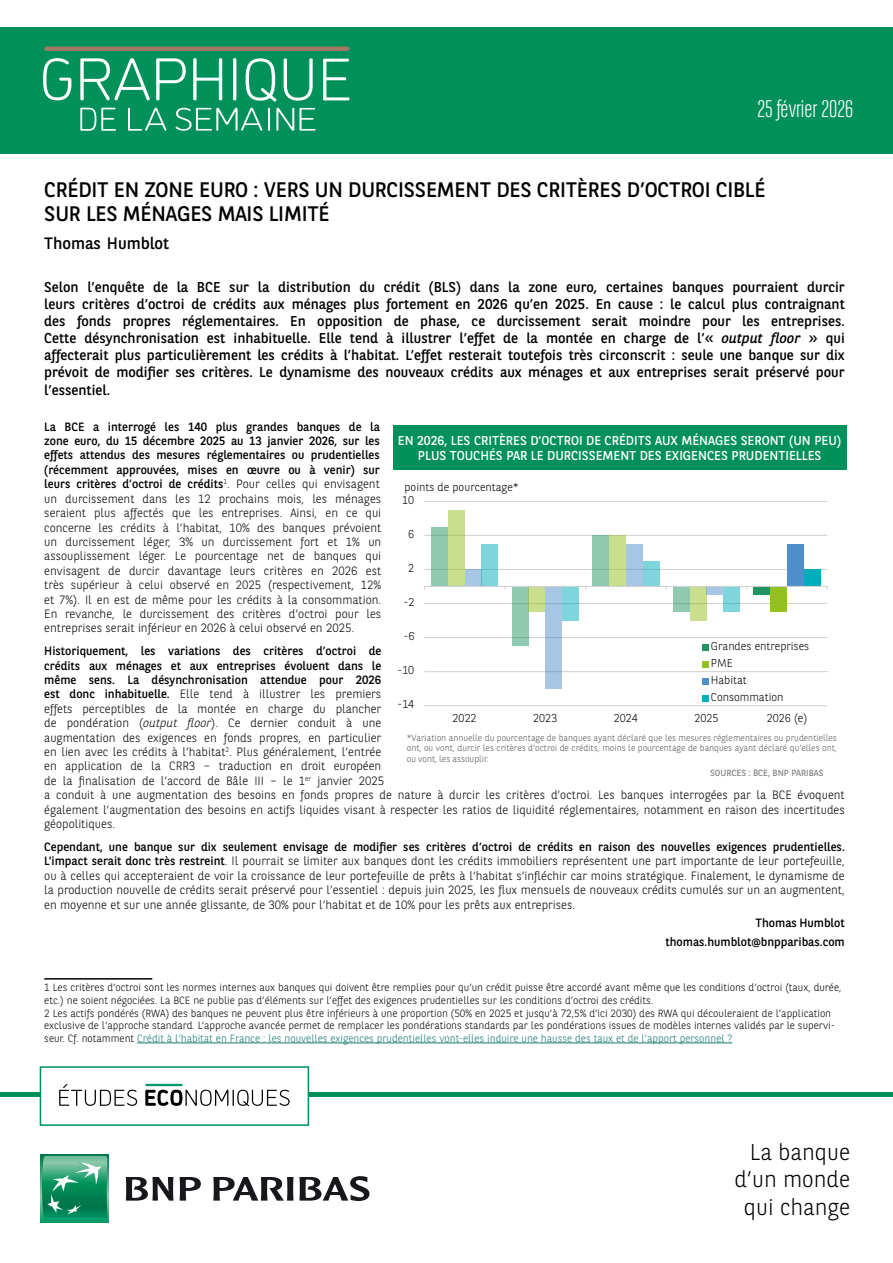
<style>
.page{position:relative;width:893px;height:1263px;background:#fff}
.page>*{position:absolute;margin:0;border:0;box-sizing:border-box;transform-origin:0 0}
.t1{font:300 24px "BNPP Sans Condensed";color:#fff}
.t2{font:300 22.8px/27.3px "BNPP Sans";color:#000;text-align:right}
.t3{font:21px/24px "BNPP Sans";letter-spacing:-.01em;color:#000}
.t4{font:16.5px "BNPP Sans";color:#000}
.t5{font:14.25px/17.2px "BNPP Sans";color:#000;text-align:justify}
.t6{font:12.9px/15.5px "BNPP Sans";color:#fff;text-align:center}
.t7{font:300 12px/14.4px "BNPP Sans";color:#000}
.t8{font:12px/18.6px "BNPP Sans";color:#000;text-align:right}
.t9{font:300 11.4px/17px "BNPP Sans";color:#000}
.t10{font:300 10.5px/12.6px "BNPP Sans";color:#000}
.t11{font:300 9px/10.8px "BNPP Sans";color:#575756;text-align:justify}
.t12{font:9px "BNPP Sans";color:#878787}
.s1{font-style:italic}
.s2{font-weight:400}
.s3{color:#15796f}
</style>
<div class="page">
<div style="left:0;top:27px;width:893px;height:127px;background:#00915b"></div>
<hr style="left:0;top:1093px;width:893px;height:4px;background:#00915b">
<svg style="left:41px;top:1155px;width:68px;height:68px"></svg>
<svg style="left:42px;top:1156px;width:65px;height:64px;background:#35a178"></svg>
<svg style="left:126px;top:1177px;width:47px;height:23px"></svg>
<svg style="left:180px;top:1177px;width:21px;height:23px"></svg>
<svg style="left:213px;top:1176px;width:156px;height:25px"></svg>
<div style="left:40px;top:1066px;width:269px;height:60px;background:#fff;border:2px solid #00915b"></div>
<svg style="left:59px;top:1084px;width:78px;height:22px"></svg>
<svg style="left:145px;top:1084px;width:145px;height:22px"></svg>
<svg style="left:43px;top:58px;width:28px;height:42px"></svg>
<svg style="left:80px;top:58px;width:70px;height:42px"></svg>
<svg style="left:156px;top:58px;width:30px;height:42px"></svg>
<svg style="left:193px;top:58px;width:29px;height:42px"></svg>
<hr style="left:233px;top:58px;width:3px;height:42px;background:#fff;border-radius:2px">
<svg style="left:246px;top:58px;width:67px;height:44px"></svg>
<svg style="left:323px;top:59px;width:26px;height:41px"></svg>
<svg style="left:80px;top:108px;width:36px;height:23px"></svg>
<svg style="left:176px;top:108px;width:86px;height:23px"></svg>
<hr style="left:268px;top:108px;width:2px;height:23px;background:#fff">
<svg style="left:276px;top:108px;width:39px;height:23px"></svg>
<svg style="left:128px;top:108px;width:38px;height:23px"></svg>
<hr style="left:47px;top:47px;width:300px;height:4px;background:#a57865">
<hr style="left:44px;top:978px;width:108px;height:1px;background:#000">
<hr style="left:137px;top:1043px;width:595px;height:1px;background:#15796f">
<hr style="left:424px;top:705px;width:403px;height:1px;background:#d1d1d1">
<hr style="left:424px;top:671px;width:403px;height:1px;background:#d1d1d1">
<hr style="left:424px;top:637px;width:403px;height:1px;background:#d1d1d1">
<hr style="left:424px;top:603px;width:403px;height:1px;background:#d1d1d1">
<hr style="left:424px;top:569px;width:403px;height:1px;background:#d1d1d1">
<hr style="left:424px;top:535px;width:403px;height:1px;background:#d1d1d1">
<hr style="left:424px;top:501px;width:403px;height:1px;background:#d1d1d1">
<div style="left:431px;top:527px;width:17px;height:59px;background:#8ec9b0"></div>
<div style="left:512px;top:586px;width:16px;height:60px;background:#8ec9b0"></div>
<div style="left:592px;top:535px;width:17px;height:51px;background:#8ec9b0"></div>
<div style="left:673px;top:586px;width:17px;height:26px;background:#8ec9b0"></div>
<div style="left:753px;top:586px;width:17px;height:9px;background:#1f9562"></div>
<div style="left:448px;top:510px;width:17px;height:76px;background:#c9df8e"></div>
<div style="left:528px;top:586px;width:17px;height:26px;background:#c9df8e"></div>
<div style="left:609px;top:535px;width:17px;height:51px;background:#c9df8e"></div>
<div style="left:690px;top:586px;width:16px;height:34px;background:#c9df8e"></div>
<div style="left:770px;top:586px;width:17px;height:26px;background:#95c11f"></div>
<div style="left:465px;top:569px;width:16px;height:17px;background:#a7c6e4"></div>
<div style="left:545px;top:586px;width:17px;height:103px;background:#a7c6e4"></div>
<div style="left:626px;top:544px;width:17px;height:42px;background:#a7c6e4"></div>
<div style="left:706px;top:586px;width:17px;height:9px;background:#a7c6e4"></div>
<div style="left:787px;top:544px;width:17px;height:42px;background:#508ecb"></div>
<div style="left:481px;top:544px;width:17px;height:42px;background:#7fd5dc"></div>
<div style="left:562px;top:586px;width:17px;height:34px;background:#7fd5dc"></div>
<div style="left:643px;top:561px;width:16px;height:25px;background:#7fd5dc"></div>
<div style="left:723px;top:586px;width:17px;height:26px;background:#7fd5dc"></div>
<div style="left:804px;top:569px;width:17px;height:17px;background:#00adba"></div>
<hr style="left:424px;top:586px;width:403px;height:1px;background:#d1d1d1">
<svg style="left:702px;top:644px;width:6px;height:6px"></svg>
<svg style="left:702px;top:661px;width:6px;height:6px"></svg>
<svg style="left:702px;top:678px;width:6px;height:6px"></svg>
<svg style="left:702px;top:695px;width:6px;height:6px"></svg>
<div style="left:393px;top:425px;width:454px;height:45px;background:#00915b"></div>
<h1 class="t1" style="left:757px;top:94px;width:97px">25 février 2026</h1>
<h3 class="t3" style="left:44px;top:176px;width:723px">CRÉDIT EN ZONE EURO : VERS UN DURCISSEMENT DES CRITÈRES D’OCTROI CIBLÉ<br>SUR LES MÉNAGES MAIS LIMITÉ</h3>
<h3 class="t4" style="left:44px;top:232px;width:126px">Thomas Humblot</h3>
<p class="t5" style="left:44px;top:277px;width:802px">Selon l’enquête de la BCE sur la distribution du crédit (BLS) dans la zone euro, certaines banques pourraient durcir leurs critères d’octroi de crédits aux ménages plus fortement en 2026 qu’en 2025. En cause : le calcul plus contraignant des fonds propres réglementaires. En opposition de phase, ce durcissement serait moindre pour les entreprises.<br>Cette désynchronisation est inhabituelle. Elle tend à illustrer l’effet de la montée en charge de l’« <span class="s1">output floor</span> » qui affecterait plus particulièrement les crédits à l’habitat. L’effet resterait toutefois très circonscrit : seule une banque sur dix prévoit de modifier ses critères. Le dynamisme des nouveaux crédits aux ménages et aux entreprises serait préservé pour l’essentiel.</p>
<p class="t7" style="left:44px;top:419px;width:339px"><span class="s2">La BCE a interrogé les 140 plus grandes banques de la zone euro, du 15 décembre 2025 au 13 janvier 2026, sur les effets attendus des mesures réglementaires ou prudentielles (récemment approuvées, mises en œuvre ou à venir) sur leurs critères d’octroi de crédits</span><sup>1</sup>. Pour celles qui envisagent un durcissement dans les 12 prochains mois, les ménages seraient plus affectés que les entreprises. Ainsi, en ce qui concerne les crédits à l’habitat, 10% des banques prévoient un durcissement léger, 3% un durcissement fort et 1% un assouplissement léger. Le pourcentage net de banques qui envisagent de durcir davantage leurs critères en 2026 est très supérieur à celui observé en 2025 (respectivement, 12% et 7%). Il en est de même pour les crédits à la consommation.<br>En revanche, le durcissement des critères d’octroi pour les entreprises serait inférieur en 2026 à celui observé en 2025.</p>
<p class="t7" style="left:44px;top:643px;width:802px"><span class="s2">Historiquement, les variations des critères d’octroi de<br>crédits aux ménages et aux entreprises évoluent dans le<br>même sens. La désynchronisation attendue pour 2026<br>est donc inhabituelle.</span> Elle tend à illustrer les premiers<br>effets perceptibles de la montée en charge du plancher<br>de pondération (<span class="s1">output floor</span>). Ce dernier conduit à une<br>augmentation des exigences en fonds propres, en particulier<br>en lien avec les crédits à l’habitat<sup>2</sup>. Plus généralement, l’entrée<br>en application de la CRR3 – traduction en droit européen<br>de la finalisation de l’accord de Bâle III – le 1<sup>er</sup> janvier 2025<br>a conduit à une augmentation des besoins en fonds propres de nature à durcir les critères d’octroi. Les banques interrogées par la BCE évoquent également l’augmentation des besoins en actifs liquides visant à respecter les ratios de liquidité réglementaires, notamment en raison des incertitudes géopolitiques.</p>
<p class="t7" style="left:44px;top:839px;width:802px;text-align:justify"><span class="s2">Cependant, une banque sur dix seulement envisage de modifier ses critères d’octroi de crédits en raison des nouvelles exigences prudentielles.<br>L’impact serait donc très restreint</span>. Il pourrait se limiter aux banques dont les crédits immobiliers représentent une part importante de leur portefeuille, ou à celles qui accepteraient de voir la croissance de leur portefeuille de prêts à l’habitat s’infléchir car moins stratégique. Finalement, le dynamisme de la production nouvelle de crédits serait préservé pour l’essentiel : depuis juin 2025, les flux mensuels de nouveaux crédits cumulés sur un an augmentent, en moyenne et sur une année glissante, de 30% pour l’habitat et de 10% pour les prêts aux entreprises.</p>
<p class="t8" style="left:665px;top:913px;width:181px">Thomas Humblot thomas.humblot@bnpparibas.com</p>
<p class="t10" style="left:44px;top:981px;width:799px">1 Les critères d’octroi sont les normes internes aux banques qui doivent être remplies pour qu’un crédit puisse être accordé avant même que les conditions d’octroi (taux, durée, etc.) ne soient négociées. La BCE ne publie pas d’éléments sur l’effet des exigences prudentielles sur les conditions d’octroi des crédits.<br>2 Les actifs pondérés (RWA) des banques ne peuvent plus être inférieurs à une proportion (50% en 2025 et jusqu’à 72,5% d’ici 2030) des RWA qui découleraient de l’application exclusive de l’approche standard. L’approche avancée permet de remplacer les pondérations standards par les pondérations issues de modèles internes validés par le supervi&shy;seur. Cf. notamment <span class="s3">Crédit à l’habitat en France : les nouvelles exigences prudentielles vont-elles induire une hausse des taux et de l’apport personnel ?</span></p>
<p class="t6" style="left:398px;top:432px;width:445px">EN 2026, LES CRITÈRES D’OCTROI DE CRÉDITS AUX MÉNAGES SERONT (UN PEU)<br>PLUS TOUCHÉS PAR LE DURCISSEMENT DES EXIGENCES PRUDENTIELLES</p>
<p class="t9" style="left:404px;top:478px;width:116px">points de pourcentage*</p>
<p class="t9" style="left:402px;top:491px;width:13px">10</p>
<p class="t9" style="left:408px;top:525px;width:8px">6</p>
<p class="t9" style="left:408px;top:559px;width:8px">2</p>
<p class="t9" style="left:403px;top:593px;width:12px">-2</p>
<p class="t9" style="left:403px;top:627px;width:12px">-6</p>
<p class="t9" style="left:711px;top:636px;width:100px">Grandes entreprises<br>PME<br>Habitat<br>Consommation</p>
<p class="t9" style="left:397px;top:661px;width:18px">-10</p>
<p class="t9" style="left:397px;top:695px;width:18px">-14</p>
<p class="t9" style="left:453px;top:709px;width:26px">2022</p>
<p class="t9" style="left:533px;top:709px;width:26px">2023</p>
<p class="t9" style="left:614px;top:709px;width:26px">2024</p>
<p class="t9" style="left:694px;top:709px;width:26px">2025</p>
<p class="t9" style="left:767px;top:709px;width:42px">2026 (e)</p>
<p class="t11" style="left:407px;top:732px;width:432px">*Variation annuelle du pourcentage de banques ayant déclaré que les mesures réglementaires ou prudentielles ont, ou vont, durcir les critères d’octroi de crédits, moins le pourcentage de banques ayant déclaré qu’elles ont, ou vont, les assouplir.</p>
<p class="t12" style="left:710px;top:766px;width:115px">SOURCES : BCE, BNP PARIBAS</p>
<h2 class="t2" style="left:734px;top:1137px;width:117px">La banque d’un monde qui change</h2>
</div>
